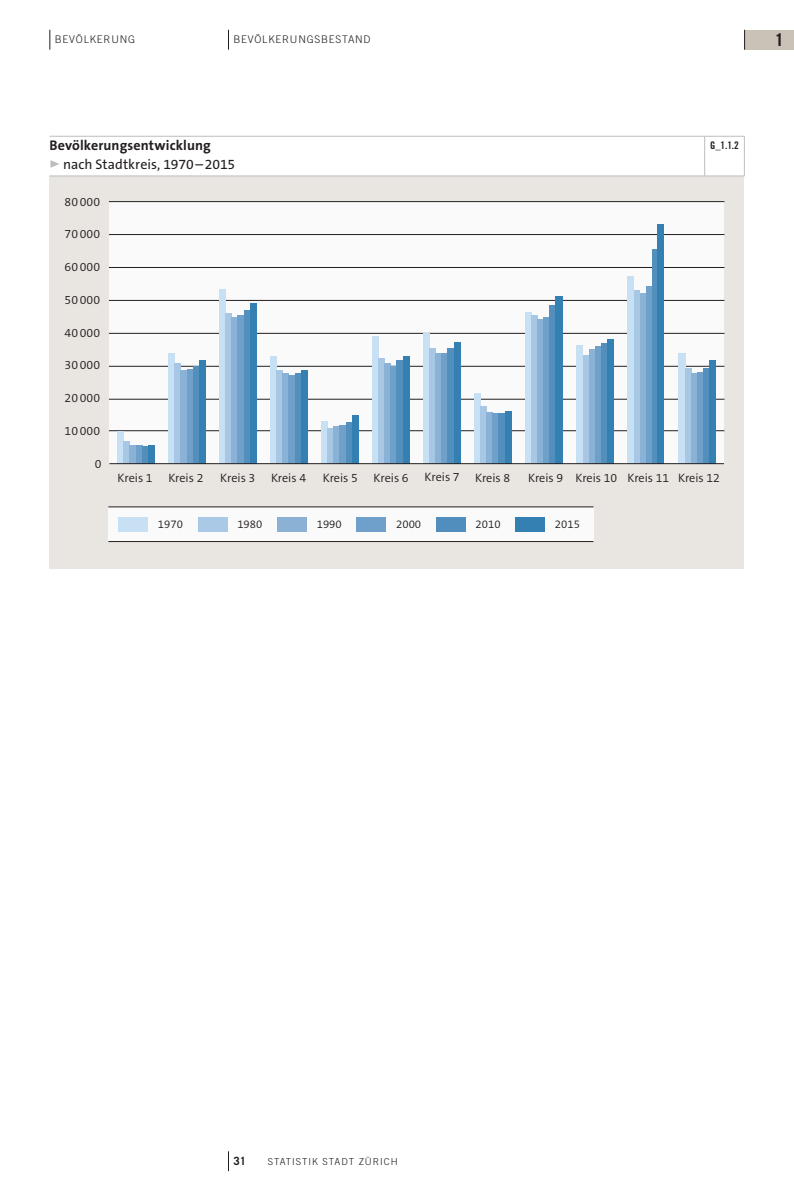
<style>
.page{position:relative;width:794px;height:1191px;background:#fff}
.page>*{position:absolute;margin:0;border:0;box-sizing:border-box;transform-origin:0 0}
._405-kapitelregister{font:700 17.5px "Trade Gothic LT Std";color:#231f20}
._101-G_grafikunterti{font:14px "The Sans OT5 Plain";color:#231f20}
._100-G_grafiktitel{font:700 14px "The Sans OT7";letter-spacing:.01em;color:#231f20}
.t1{font:300 12.25px "The Sans OT4";color:#231f20}
._650-legendentext{font:300 11.38px "The Sans OT4";color:#231f20}
._410-pagina{font:700 11.38px "Trade Gothic LT Std";color:#231f20}
._401-kolumnentitel-s{font:300 10.5px "Trade Gothic LT Std";letter-spacing:.075em;color:#231f20}
._400-kolumnentitel-m{font:300 10.5px "Trade Gothic LT Std";letter-spacing:.075em;color:#231f20}
._103-G_grafikcode{font:10.5px "Trade Gothic LT Std Bd Cn 20";color:#231f20}
._411-fusssteg{font:300 9.62px "Trade Gothic LT Std";letter-spacing:.1em;color:#231f20}
.s1{font-family:"The Sans OT7";font-weight:700;font-size:17.5px;color:#bcbdc0}
</style>
<div class="page">
<svg style="left:228px;top:1151px;width:1px;height:20px"></svg>
<div style="left:744px;top:30px;width:50px;height:20px;background:#cbc2b7"></div>
<svg style="left:50px;top:30px;width:1px;height:20px"></svg>
<svg style="left:228px;top:30px;width:1px;height:20px"></svg>
<svg style="left:744px;top:30px;width:1px;height:20px"></svg>
<div style="left:50px;top:176px;width:694px;height:392px;background:#e9e5e0"></div>
<div style="left:109px;top:202px;width:615px;height:261px;background:#fafafa"></div>
<hr style="left:109px;top:201px;width:615px;height:1px;background:#231f20">
<hr style="left:109px;top:234px;width:615px;height:1px;background:#231f20">
<hr style="left:109px;top:267px;width:615px;height:1px;background:#231f20">
<hr style="left:109px;top:300px;width:615px;height:1px;background:#231f20">
<hr style="left:109px;top:333px;width:615px;height:1px;background:#231f20">
<hr style="left:109px;top:366px;width:615px;height:1px;background:#231f20">
<hr style="left:109px;top:399px;width:615px;height:1px;background:#231f20">
<hr style="left:109px;top:430px;width:615px;height:1px;background:#231f20">
<div style="left:678px;top:353px;width:7px;height:110px;background:#c7e0f3"></div>
<div style="left:685px;top:368px;width:6px;height:95px;background:#a7c7e4"></div>
<div style="left:691px;top:373px;width:6px;height:90px;background:#8ab2d7"></div>
<div style="left:697px;top:372px;width:6px;height:91px;background:#6fa0ca"></div>
<div style="left:703px;top:368px;width:6px;height:95px;background:#538fbd"></div>
<div style="left:709px;top:360px;width:6px;height:103px;background:#3580b3"></div>
<div style="left:627px;top:276px;width:7px;height:187px;background:#c7e0f3"></div>
<div style="left:634px;top:290px;width:6px;height:173px;background:#a7c7e4"></div>
<div style="left:640px;top:293px;width:6px;height:170px;background:#8ab2d7"></div>
<div style="left:646px;top:286px;width:5px;height:177px;background:#6fa0ca"></div>
<div style="left:651px;top:249px;width:6px;height:214px;background:#538fbd"></div>
<div style="left:657px;top:224px;width:7px;height:239px;background:#3580b3"></div>
<div style="left:576px;top:345px;width:7px;height:118px;background:#c7e0f3"></div>
<div style="left:583px;top:355px;width:6px;height:108px;background:#a7c7e4"></div>
<div style="left:589px;top:349px;width:6px;height:114px;background:#8ab2d7"></div>
<div style="left:595px;top:346px;width:5px;height:117px;background:#6fa0ca"></div>
<div style="left:600px;top:343px;width:6px;height:120px;background:#538fbd"></div>
<div style="left:606px;top:339px;width:7px;height:124px;background:#3580b3"></div>
<div style="left:525px;top:312px;width:6px;height:151px;background:#c7e0f3"></div>
<div style="left:531px;top:315px;width:6px;height:148px;background:#a7c7e4"></div>
<div style="left:537px;top:319px;width:6px;height:144px;background:#8ab2d7"></div>
<div style="left:543px;top:317px;width:6px;height:146px;background:#6fa0ca"></div>
<div style="left:549px;top:305px;width:6px;height:158px;background:#538fbd"></div>
<div style="left:555px;top:296px;width:7px;height:167px;background:#3580b3"></div>
<div style="left:474px;top:393px;width:6px;height:70px;background:#c7e0f3"></div>
<div style="left:480px;top:406px;width:6px;height:57px;background:#a7c7e4"></div>
<div style="left:486px;top:412px;width:6px;height:51px;background:#8ab2d7"></div>
<div style="left:492px;top:413px;width:6px;height:50px;background:#6fa0ca"></div>
<div style="left:498px;top:413px;width:7px;height:50px;background:#538fbd"></div>
<div style="left:505px;top:411px;width:6px;height:52px;background:#3580b3"></div>
<div style="left:423px;top:333px;width:6px;height:130px;background:#c7e0f3"></div>
<div style="left:429px;top:348px;width:6px;height:115px;background:#a7c7e4"></div>
<div style="left:435px;top:353px;width:6px;height:110px;background:#8ab2d7"></div>
<div style="left:441px;top:353px;width:6px;height:110px;background:#6fa0ca"></div>
<div style="left:447px;top:348px;width:7px;height:115px;background:#538fbd"></div>
<div style="left:454px;top:342px;width:6px;height:121px;background:#3580b3"></div>
<div style="left:372px;top:336px;width:6px;height:127px;background:#c7e0f3"></div>
<div style="left:378px;top:358px;width:6px;height:105px;background:#a7c7e4"></div>
<div style="left:384px;top:363px;width:6px;height:100px;background:#8ab2d7"></div>
<div style="left:390px;top:366px;width:6px;height:97px;background:#6fa0ca"></div>
<div style="left:396px;top:360px;width:8px;height:103px;background:#538fbd"></div>
<div style="left:404px;top:356px;width:6px;height:107px;background:#3580b3"></div>
<div style="left:321px;top:421px;width:6px;height:42px;background:#c7e0f3"></div>
<div style="left:327px;top:428px;width:6px;height:35px;background:#a7c7e4"></div>
<div style="left:333px;top:426px;width:6px;height:37px;background:#8ab2d7"></div>
<div style="left:339px;top:425px;width:8px;height:38px;background:#6fa0ca"></div>
<div style="left:347px;top:422px;width:6px;height:41px;background:#538fbd"></div>
<div style="left:353px;top:415px;width:6px;height:48px;background:#3580b3"></div>
<div style="left:270px;top:356px;width:6px;height:107px;background:#c7e0f3"></div>
<div style="left:276px;top:370px;width:6px;height:93px;background:#a7c7e4"></div>
<div style="left:282px;top:373px;width:6px;height:90px;background:#8ab2d7"></div>
<div style="left:288px;top:375px;width:8px;height:88px;background:#6fa0ca"></div>
<div style="left:296px;top:373px;width:6px;height:90px;background:#538fbd"></div>
<div style="left:302px;top:370px;width:6px;height:93px;background:#3580b3"></div>
<div style="left:219px;top:289px;width:6px;height:174px;background:#c7e0f3"></div>
<div style="left:225px;top:313px;width:6px;height:150px;background:#a7c7e4"></div>
<div style="left:231px;top:317px;width:6px;height:146px;background:#8ab2d7"></div>
<div style="left:237px;top:315px;width:8px;height:148px;background:#6fa0ca"></div>
<div style="left:245px;top:310px;width:6px;height:153px;background:#538fbd"></div>
<div style="left:251px;top:303px;width:6px;height:160px;background:#3580b3"></div>
<div style="left:169px;top:353px;width:6px;height:110px;background:#c7e0f3"></div>
<div style="left:175px;top:363px;width:6px;height:100px;background:#a7c7e4"></div>
<div style="left:181px;top:370px;width:7px;height:93px;background:#8ab2d7"></div>
<div style="left:188px;top:369px;width:6px;height:94px;background:#6fa0ca"></div>
<div style="left:194px;top:366px;width:6px;height:97px;background:#538fbd"></div>
<div style="left:200px;top:360px;width:6px;height:103px;background:#3580b3"></div>
<div style="left:118px;top:431px;width:6px;height:32px;background:#c7e0f3"></div>
<div style="left:124px;top:441px;width:6px;height:22px;background:#a7c7e4"></div>
<div style="left:130px;top:445px;width:7px;height:18px;background:#8ab2d7"></div>
<div style="left:137px;top:445px;width:6px;height:18px;background:#6fa0ca"></div>
<div style="left:143px;top:446px;width:6px;height:17px;background:#538fbd"></div>
<div style="left:149px;top:445px;width:6px;height:18px;background:#3580b3"></div>
<hr style="left:109px;top:463px;width:615px;height:1px;background:#231f20">
<hr style="left:50px;top:176px;width:654px;height:1px;background:#bcbdc0">
<hr style="left:704px;top:176px;width:40px;height:1px;background:#bcbdc0">
<svg style="left:50px;top:136px;width:695px;height:40px"></svg>
<div style="left:108px;top:507px;width:485px;height:34px;background:#fafafa"></div>
<hr style="left:108px;top:506px;width:485px;height:1px;background:#231f20">
<hr style="left:108px;top:541px;width:485px;height:1px;background:#231f20">
<div style="left:118px;top:516px;width:30px;height:15px;background:#c7e0f3"></div>
<div style="left:198px;top:516px;width:29px;height:15px;background:#a9c9e6"></div>
<div style="left:277px;top:516px;width:30px;height:15px;background:#8bb1d5"></div>
<div style="left:356px;top:516px;width:30px;height:15px;background:#6ea0cb"></div>
<div style="left:436px;top:516px;width:29px;height:15px;background:#518ebd"></div>
<div style="left:515px;top:516px;width:30px;height:15px;background:#3580b3"></div>
<p class="_400-kolumnentitel-m" style="left:55px;top:33px;width:82px">BEVÖLKERUNG</p>
<p class="_401-kolumnentitel-s" style="left:233px;top:33px;width:139px">BEVÖLKERUNGSBESTAND</p>
<p class="_405-kapitelregister" style="left:774px;top:29px;width:11px">1</p>
<p class="_100-G_grafiktitel" style="left:50px;top:136px;width:163px">Bevölkerungsentwicklung</p>
<p class="_101-G_grafikunterti" style="left:50px;top:155px;width:187px"><span class="s1">▹</span> nach Stadtkreis, 1970–2015</p>
<p class="t1" style="left:65px;top:194px;width:37px">80 000</p>
<p class="t1" style="left:65px;top:226px;width:37px">70 000</p>
<p class="t1" style="left:65px;top:259px;width:37px">60 000</p>
<p class="t1" style="left:65px;top:292px;width:37px">50 000</p>
<p class="t1" style="left:65px;top:325px;width:37px">40 000</p>
<p class="t1" style="left:65px;top:357px;width:37px">30 000</p>
<p class="t1" style="left:65px;top:390px;width:37px">20 000</p>
<p class="t1" style="left:65px;top:423px;width:37px">10 000</p>
<p class="t1" style="left:95px;top:456px;width:8px">0</p>
<p class="_103-G_grafikcode" style="left:710px;top:139px;width:30px">G_1.1.2</p>
<p class="t1" style="left:118px;top:470px;width:37px">Kreis 1</p>
<p class="t1" style="left:168px;top:470px;width:37px">Kreis 2</p>
<p class="t1" style="left:220px;top:470px;width:37px">Kreis 3</p>
<p class="t1" style="left:271px;top:470px;width:37px">Kreis 4</p>
<p class="t1" style="left:323px;top:470px;width:37px">Kreis 5</p>
<p class="t1" style="left:374px;top:470px;width:37px">Kreis 6</p>
<p class="t1" style="left:424px;top:469px;width:37px">Kreis 7</p>
<p class="t1" style="left:475px;top:470px;width:37px">Kreis 8</p>
<p class="t1" style="left:528px;top:470px;width:193px">Kreis 9 Kreis 10 Kreis 11 Kreis 12</p>
<p class="_650-legendentext" style="left:158px;top:517px;width:27px">1970</p>
<p class="_650-legendentext" style="left:237px;top:517px;width:27px">1980</p>
<p class="_650-legendentext" style="left:317px;top:517px;width:27px">1990</p>
<p class="_650-legendentext" style="left:396px;top:517px;width:27px">2000</p>
<p class="_650-legendentext" style="left:475px;top:517px;width:27px">2010</p>
<p class="_650-legendentext" style="left:555px;top:517px;width:27px">2015</p>
<p class="_410-pagina" style="left:233px;top:1153px;width:14px">31</p>
<p class="_411-fusssteg" style="left:268px;top:1155px;width:131px">STATISTIK STADT ZÜRICH</p>
</div>
